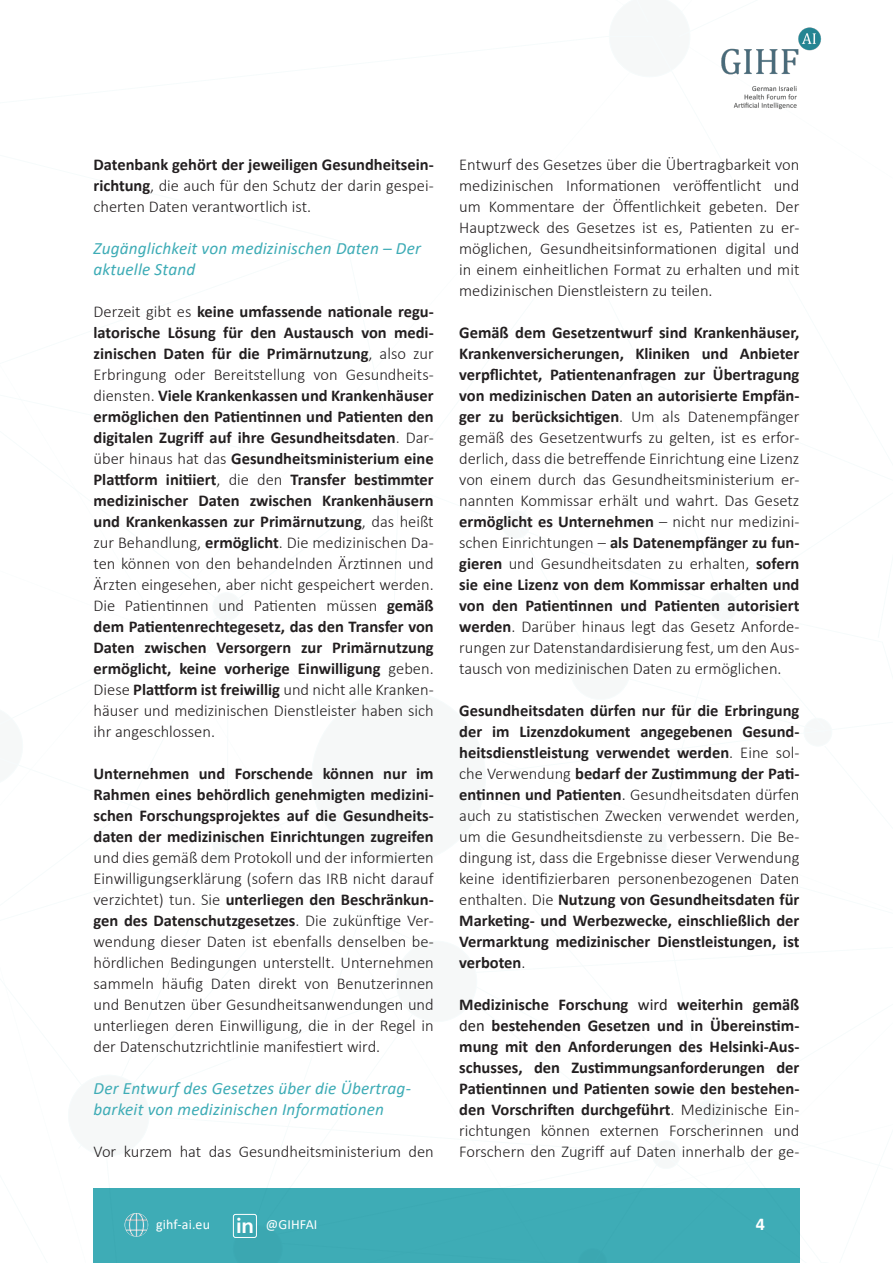
<style>
.page{position:relative;width:893px;height:1263px;background:#fff}
.page>*{position:absolute;margin:0;border:0;box-sizing:border-box;transform-origin:0 0}
.Quelle_generell{font:600 22.95px "Gill Sans";color:#fff}
.t1{font:700 18px "Calibri";color:#fff}
.t2{font:italic 17.25px/21px "Calibri";letter-spacing:.01em;color:#3eacb6}
.t3{font:300 16.5px/21px "Calibri";color:#231f20;text-align:justify}
.t4{font:700 16.5px/21px "Calibri";color:#231f20;text-align:justify}
.t5{font:13.95px "Calibri";letter-spacing:.01em;color:#fff}
.s1{font-weight:700}
.s2{font-weight:300}
.s3{font-weight:400}
</style>
<div class="page">
<div style="left:68px;top:1075px;width:81px;height:81px;background:#f6f8f8;border-radius:50%"></div>
<div style="left:68px;top:1075px;width:81px;height:81px;border:1px solid #3eacb6;border-radius:50%"></div>
<img style="left:721px;top:27px;width:101px;height:83px">
<div style="left:93px;top:1188px;width:706px;height:75px;background:#3eacb6"></div>
<img style="left:125px;top:1213px;width:23px;height:23px">
<div style="left:233px;top:1214px;width:24px;height:24px;border:1px solid #fff;border-radius:2px"></div>
<p class="t3" style="left:94px;top:154px;width:342px"><span class="s1">Datenbank gehört der jeweiligen Gesundheitsein&shy;richtung</span>, die auch für den Schutz der darin gespei&shy;cherten Daten verantwortlich ist.</p>
<p class="t2" style="left:94px;top:237px;width:329px">Zugänglichkeit von medizinischen Daten – Der aktuelle Stand</p>
<p class="t4" style="left:94px;top:301px;width:342px"><span class="s2">Derzeit gibt es</span> keine umfassende nationale regu&shy;latorische Lösung für den Austausch von medi&shy;zinischen Daten für die Primärnutzung<span class="s2">, also zur Erbringung oder Bereitstellung von Gesundheits&shy;diensten.</span> Viele Krankenkassen und Krankenhäuser ermöglichen den Patientinnen und Patienten den digitalen Zugriff auf ihre Gesundheitsdaten<span class="s2">. Dar&shy;über hinaus hat das</span> Gesundheitsministerium eine Plattform initiiert<span class="s2">, die den</span> Transfer bestimmter medizinischer Daten zwischen Krankenhäusern und Krankenkassen zur Primärnutzung<span class="s2">, das heißt zur Behandlung,</span> ermöglicht<span class="s2">. Die medizinischen Da&shy;ten können von den behandelnden Ärztinnen und Ärzten eingesehen, aber nicht gespeichert werden.<br>Die Patientinnen und Patienten müssen</span> gemäß dem Patientenrechtegesetz, das den Transfer von Daten zwischen Versorgern zur Primärnutzung ermöglicht, keine vorherige Einwilligung <span class="s2">geben.<br>Diese</span> Plattform ist freiwillig <span class="s2">und nicht alle Kranken&shy;häuser und medizinischen Dienstleister haben sich ihr angeschlossen.</span></p>
<p class="t3" style="left:94px;top:763px;width:342px"><span class="s1">Unternehmen und Forschende können nur im Rahmen eines behördlich genehmigten medizini&shy;schen Forschungsprojektes auf die Gesundheits&shy;daten der medizinischen Einrichtungen zugreifen </span>und dies gemäß dem Protokoll und der informierten Einwilligungserklärung (sofern das IRB nicht darauf verzichtet) tun. Sie <span class="s1">unterliegen den Beschränkun&shy;gen des Datenschutzgesetzes</span>. Die zukünftige Ver&shy;wendung dieser Daten ist ebenfalls denselben be&shy;hördlichen Bedingungen unterstellt. Unternehmen sammeln häufig Daten direkt von Benutzerinnen und Benutzen über Gesundheitsanwendungen und unterliegen deren Einwilligung, die in der Regel in der Datenschutzrichtlinie manifestiert wird.</p>
<p class="t2" style="left:94px;top:1077px;width:319px">Der Entwurf des Gesetzes über die Übertrag&shy;barkeit von medizinischen Informationen</p>
<p class="t3" style="left:94px;top:1141px;width:342px">Vor kurzem hat das Gesundheitsministerium den</p>
<p class="t3" style="left:459px;top:154px;width:342px">Entwurf des Gesetzes über die Übertragbarkeit von medizinischen Informationen veröffentlicht und um Kommentare der Öffentlichkeit gebeten. Der Hauptzweck des Gesetzes ist es, Patienten zu er&shy;möglichen, Gesundheitsinformationen digital und in einem einheitlichen Format zu erhalten und mit medizinischen Dienstleistern zu teilen.</p>
<p class="t3" style="left:459px;top:322px;width:342px"><span class="s1">Gemäß dem Gesetzentwurf sind Krankenhäuser, Krankenversicherungen, Kliniken und Anbieter verpflichtet, Patientenanfragen zur Übertragung von medizinischen Daten an autorisierte Empfän&shy;ger zu berücksichtigen</span>. Um als Datenempfänger gemäß des Gesetzentwurfs zu gelten, ist es erfor&shy;derlich, dass die betreffende Einrichtung eine Lizenz von einem durch das Gesundheitsministerium er&shy;nannten Kommissar erhält und wahrt. Das Gesetz <span class="s1">ermöglicht es Unternehmen</span> – nicht nur medizini&shy;schen Einrichtungen – <span class="s1">als Datenempfänger zu fun&shy;gieren</span> und Gesundheitsdaten zu erhalten, <span class="s1">sofern sie eine Lizenz von dem Kommissar erhalten und von den Patientinnen und Patienten autorisiert werden</span>. Darüber hinaus legt das Gesetz Anforde&shy;rungen zur Datenstandardisierung fest, um den Aus&shy;tausch von medizinischen Daten zu ermöglichen.</p>
<p class="t4" style="left:459px;top:700px;width:342px">Gesundheitsdaten dürfen nur für die Erbringung der im Lizenzdokument angegebenen Gesund&shy;heitsdienstleistung verwendet werden<span class="s2">. Eine sol&shy;che Verwendung</span> bedarf der Zustimmung der Pati&shy;entinnen und Patienten<span class="s2">. Gesundheitsdaten dürfen auch zu statistischen Zwecken verwendet werden, um die Gesundheitsdienste zu verbessern. Die Be&shy;dingung ist, dass die Ergebnisse dieser Verwendung keine identifizierbaren personenbezogenen Daten enthalten. Die</span> Nutzung von Gesundheitsdaten für Marketing- und Werbezwecke, einschließlich der Vermarktung medizinischer Dienstleistungen, ist verboten<span class="s2">.</span></p>
<p class="t4" style="left:459px;top:994px;width:342px">Medizinische Forschung <span class="s3">wird</span> weiterhin gemäß <span class="s3">den</span> bestehenden Gesetzen und in Übereinstim&shy;mung mit den Anforderungen des Helsinki-Aus&shy;schusses, den Zustimmungsanforderungen der Patientinnen und Patienten sowie den bestehen&shy;den Vorschriften durchgeführt<span class="s2">. Medizinische Ein&shy;richtungen können externen Forscherinnen und Forschern den Zugriff auf Daten innerhalb der ge-</span></p>
<p class="t5" style="left:156px;top:1215px;width:56px">gihf-ai.eu</p>
<p class="Quelle_generell" style="left:236px;top:1211px;width:20px">in</p>
<p class="t5" style="left:266px;top:1215px;width:53px">@GIHFAI</p>
<p class="t1" style="left:756px;top:1211px;width:11px">4</p>
</div>
